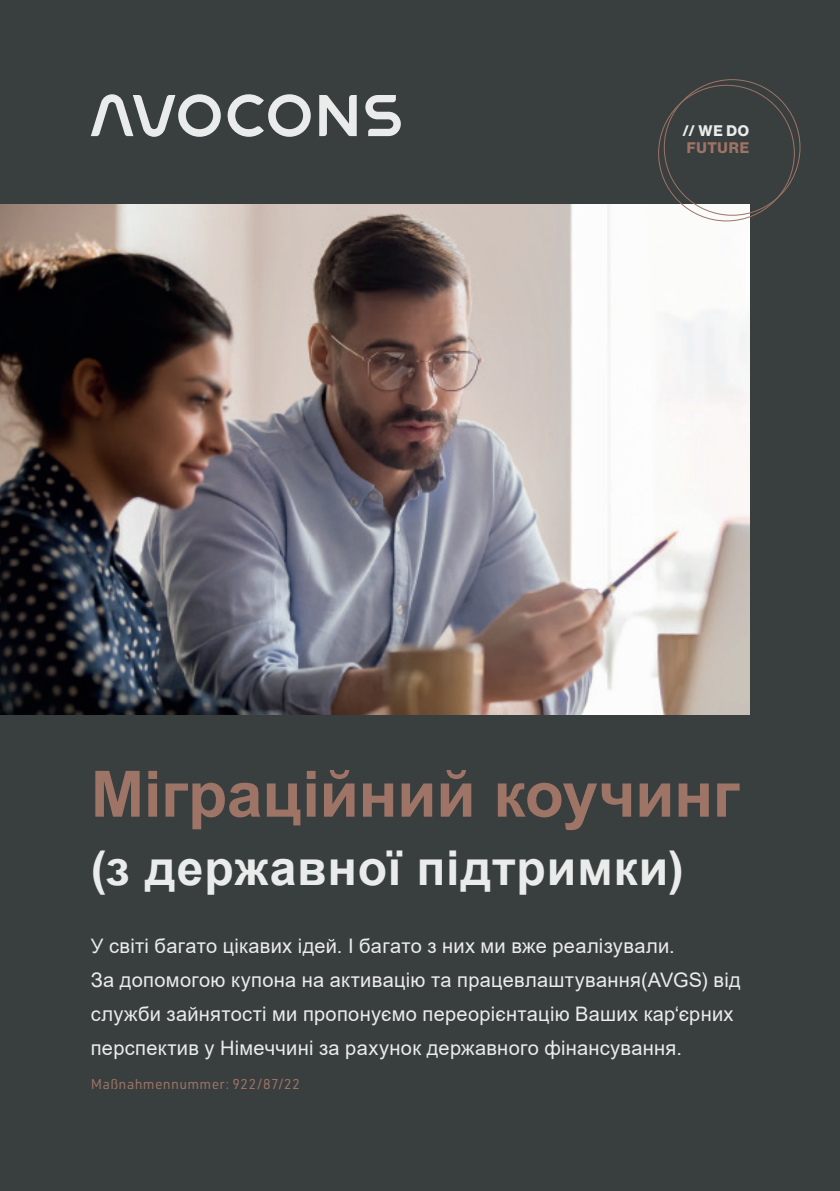
<style>
.page{position:relative;width:840px;height:1191px;background:#fff}
.page>*{position:absolute;margin:0;border:0;box-sizing:border-box;transform-origin:0 0}
.t1{font:700 64px "Arial";letter-spacing:-.005em;color:#9e7466}
.t2{font:700 48px "Arial";letter-spacing:.02em;color:#eaeceb}
.t3{font:20px/34px "Arial";letter-spacing:.015em;color:#eaeceb}
.t4{font:15px "N Haas Grotesk DS Pro 75 Bd";color:#eaeceb}
.t5{font:15px "N Haas Grotesk DS Pro 75 Bd";letter-spacing:.045em;color:#9e7466}
.t6{font:14px "URWDIN";letter-spacing:.025em;color:#9e7466}
</style>
<div class="page">
<div style="left:0;top:0;width:839px;height:1191px;background:#393e3f"></div>
<svg style="left:91px;top:94px;width:309px;height:43px"></svg>
<img style="left:0;top:204px;width:748px;height:510px">
<p class="t4" style="left:682px;top:122px;width:68px">// WE DO</p>
<p class="t5" style="left:686px;top:139px;width:64px">FUTURE</p>
<p class="t1" style="left:91px;top:749px;width:650px">Міграційний коучинг</p>
<p class="t2" style="left:91px;top:834px;width:594px">(з державної підтримки)</p>
<p class="t3" style="left:91px;top:928px;width:651px">У світі багато цікавих ідей. І багато з них ми вже реалізували.<br>За допомогою купона на активацію та працевлаштування(AVGS) від служби зайнятості ми пропонуємо переорієнтацію Ваших кар‘єрних перспектив у Німеччині за рахунок державного фінансування.</p>
<p class="t6" style="left:91px;top:1074px;width:210px">Maßnahmennummer: 922/87/22</p>
</div>
